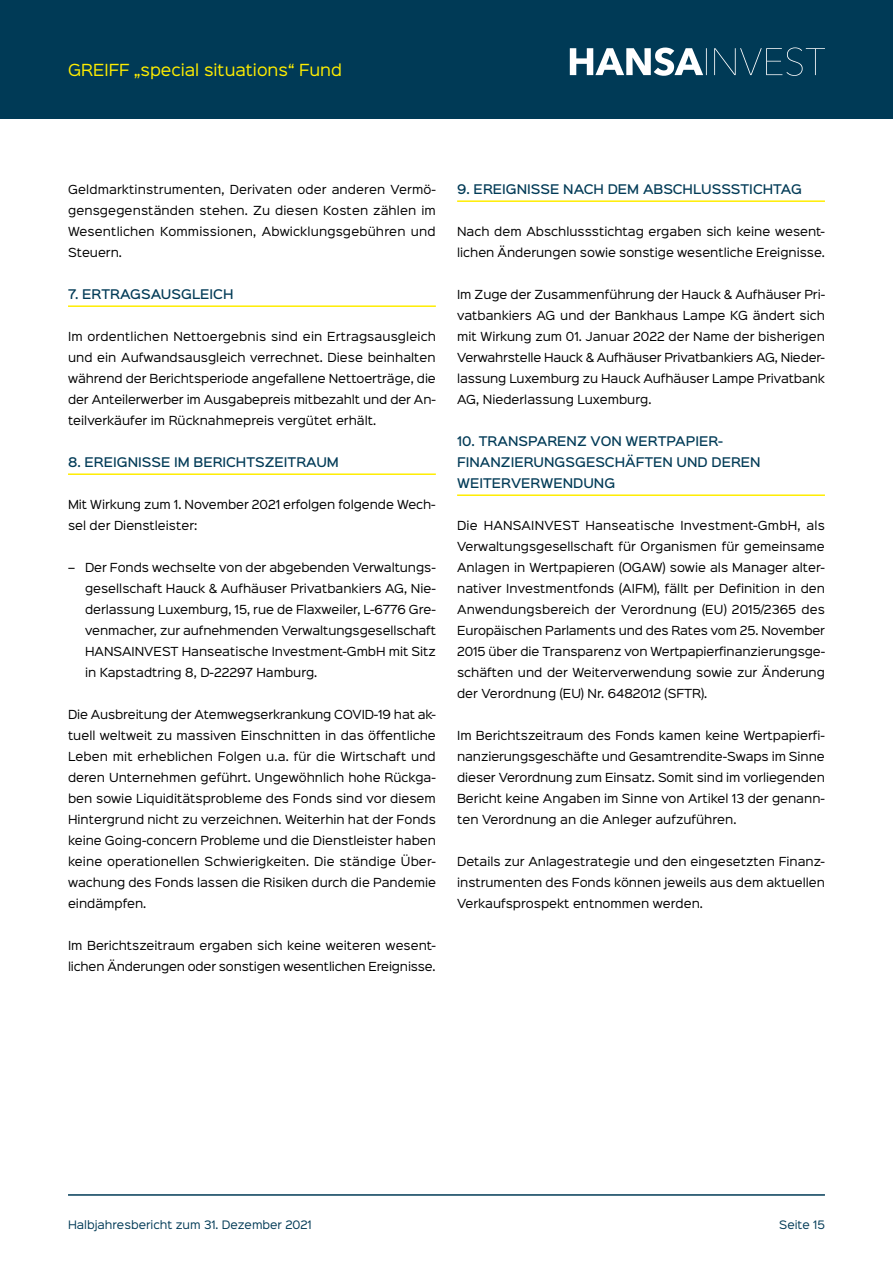
<style>
.page{position:relative;width:893px;height:1263px;background:#fff}
.page>*{position:absolute;margin:0;border:0;box-sizing:border-box;transform-origin:0 0}
.t1{font:15px "Sinkin Sans 400";color:#ffed00}
.t2{font:500 12px/21px "Sinkin Sans 500";color:#003a56}
.t3{font:11.25px/21px "Sinkin Sans 400";color:#000;text-align:justify}
.t4{font:10.5px "Sinkin Sans 400";color:#003a56}
</style>
<div class="page">
<div style="left:0;top:0;width:893px;height:119px;background:#003a56"></div>
<svg style="left:570px;top:47px;width:255px;height:29px"></svg>
<hr style="left:68px;top:1194px;width:757px;height:2px;background:#003a56">
<hr style="left:68px;top:305px;width:368px;height:2px;background:#ffed00">
<hr style="left:68px;top:473px;width:368px;height:2px;background:#ffed00">
<hr style="left:457px;top:200px;width:368px;height:2px;background:#ffed00">
<hr style="left:457px;top:494px;width:368px;height:2px;background:#ffed00">
<h1 class="t1" style="left:68px;top:57px;width:276px">GREIFF „special situations“ Fund</h1>
<p class="t3" style="left:68px;top:178px;width:369px">Geldmarktinstrumenten, Derivaten oder anderen Vermö&shy;gensgegenständen stehen. Zu diesen Kosten zählen im Wesentlichen Kommissionen, Abwicklungsgebühren und Steuern.</p>
<p class="t2" style="left:68px;top:283px;width:167px">7. ERTRAGSAUSGLEICH</p>
<p class="t3" style="left:68px;top:325px;width:369px">Im ordentlichen Nettoergebnis sind ein Ertragsausgleich und ein Aufwandsausgleich verrechnet. Diese beinhalten während der Berichtsperiode angefallene Nettoerträge, die der Anteilerwerber im Ausgabepreis mitbezahlt und der An&shy;teilverkäufer im Rücknahmepreis vergütet erhält.</p>
<p class="t2" style="left:68px;top:451px;width:272px">8. EREIGNISSE IM BERICHTSZEITRAUM</p>
<p class="t3" style="left:68px;top:493px;width:369px">Mit Wirkung zum 1. November 2021 erfolgen folgende Wech&shy;sel der Dienstleister:</p>
<p class="t3" style="left:85px;top:556px;width:352px;text-indent:-17px">– Der Fonds wechselte von der abgebenden Verwaltungs&shy;gesellschaft Hauck &amp; Aufhäuser Privatbankiers AG, Nie&shy;derlassung Luxemburg, 15, rue de Flaxweiler, L-6776 Gre&shy;venmacher, zur aufnehmenden Verwaltungsgesellschaft HANSAINVEST Hanseatische Investment-GmbH mit Sitz in Kapstadtring 8, D-22297 Hamburg.</p>
<p class="t3" style="left:68px;top:703px;width:369px">Die Ausbreitung der Atemwegserkrankung COVID-19 hat ak&shy;tuell weltweit zu massiven Einschnitten in das öffentliche Leben mit erheblichen Folgen u.a. für die Wirtschaft und deren Unternehmen geführt. Ungewöhnlich hohe Rückga&shy;ben sowie Liquiditätsprobleme des Fonds sind vor diesem Hintergrund nicht zu verzeichnen. Weiterhin hat der Fonds keine Going-concern Probleme und die Dienstleister haben keine operationellen Schwierigkeiten. Die ständige Über&shy;wachung des Fonds lassen die Risiken durch die Pandemie eindämpfen.</p>
<p class="t3" style="left:68px;top:934px;width:369px">Im Berichtszeitraum ergaben sich keine weiteren wesent&shy;lichen Änderungen oder sonstigen wesentlichen Ereignisse.</p>
<p class="t2" style="left:457px;top:178px;width:346px">9. EREIGNISSE NACH DEM ABSCHLUSSSTICHTAG</p>
<p class="t3" style="left:457px;top:220px;width:369px">Nach dem Abschlussstichtag ergaben sich keine wesent&shy;lichen Änderungen sowie sonstige wesentliche Ereignisse.</p>
<p class="t3" style="left:457px;top:283px;width:370px">Im Zuge der Zusammenführung der Hauck &amp; Aufhäuser Pri&shy;vatbankiers AG und der Bankhaus Lampe KG ändert sich mit Wirkung zum 01. Januar 2022 der Name der bisherigen Verwahrstelle Hauck &amp; Aufhäuser Privatbankiers AG, Nieder&shy;lassung Luxemburg zu Hauck Aufhäuser Lampe Privatbank AG, Niederlassung Luxemburg.</p>
<p class="t2" style="left:457px;top:430px;width:305px">10. TRANSPARENZ VON WERTPAPIER-<br>FINANZIERUNGSGESCHÄFTEN UND DEREN<br>WEITERVERWENDUNG</p>
<p class="t3" style="left:457px;top:514px;width:370px">Die HANSAINVEST Hanseatische Investment-GmbH, als Verwaltungsgesellschaft für Organismen für gemeinsame Anlagen in Wertpapieren (OGAW) sowie als Manager alter&shy;nativer Investmentfonds (AIFM), fällt per Definition in den Anwendungsbereich der Verordnung (EU) 2015/2365 des Europäischen Parlaments und des Rates vom 25. November 2015 über die Transparenz von Wertpapierfinanzierungsge&shy;schäften und der Weiterverwendung sowie zur Änderung der Verordnung (EU) Nr. 6482012 (SFTR).</p>
<p class="t3" style="left:457px;top:724px;width:369px">Im Berichtszeitraum des Fonds kamen keine Wertpapierfi&shy;nanzierungsgeschäfte und Gesamtrendite-Swaps im Sinne dieser Verordnung zum Einsatz. Somit sind im vorliegenden Bericht keine Angaben im Sinne von Artikel 13 der genann&shy;ten Verordnung an die Anleger aufzuführen.</p>
<p class="t3" style="left:457px;top:850px;width:369px">Details zur Anlagestrategie und den eingesetzten Finanz&shy;instrumenten des Fonds können jeweils aus dem aktuellen Verkaufsprospekt entnommen werden.</p>
<p class="t4" style="left:68px;top:1216px;width:245px">Halbjahresbericht zum 31. Dezember 2021</p>
<p class="t4" style="left:779px;top:1216px;width:47px">Seite 15</p>
</div>
